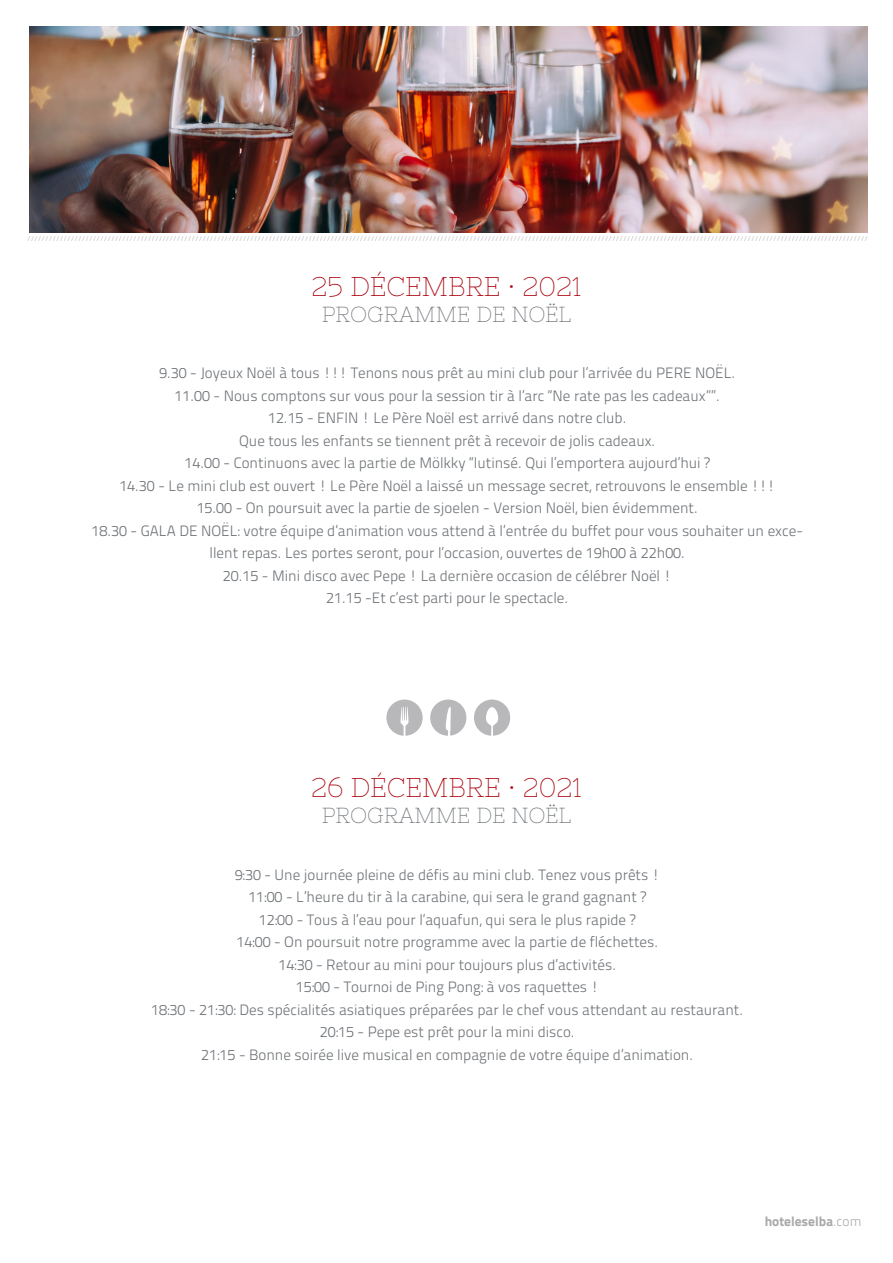
<style>
.page{position:relative;width:893px;height:1263px;background:#fff}
.page>*{position:absolute;margin:0;border:0;box-sizing:border-box;transform-origin:0 0}
.t1{font:27px "Nixie One";color:#ac0610}
.t2{font:21.75px "Nixie One";color:#6d7175}
.t3{font:15px/22.5px "Titillium Text 25 L 250 wt";color:#6d7175;text-align:center}
.t4{font:13.5px "Titillium Text 25 L 999 wt";color:#aaaaac}
.t5{font:6.9px "Titillium Text 25 L 250 wt";color:#aaaaac}
.s1{font-family:"Titillium Text 25 L 250 wt"}
</style>
<div class="page">
<img style="left:29px;top:27px;width:838px;height:206px">
<svg style="left:386px;top:699px;width:37px;height:37px"></svg>
<svg style="left:430px;top:699px;width:36px;height:37px"></svg>
<svg style="left:474px;top:699px;width:36px;height:37px"></svg>
<p class="t5" style="left:27px;top:234px;width:843px">//////////////////////////////////////////////////////////////////////////////////////////////////////////////////////////////////////////////////////////////////////////////////////////////////////////////////////////////////////</p>
<p class="t1" style="left:311px;top:271px;width:272px">25 DÉCEMBRE · 2021</p>
<p class="t2" style="left:322px;top:302px;width:251px">PROGRAMME DE NOËL</p>
<p class="t3" style="left:159px;top:361px;width:578px">9.30 - Joyeux Noël à tous !!! Tenons nous prêt au mini club pour l’arrivée du PERE NOËL.</p>
<p class="t3" style="left:175px;top:383px;width:547px">11.00 - Nous comptons sur vous pour la session tir à l’arc “Ne rate pas les cadeaux””.</p>
<p class="t3" style="left:268px;top:406px;width:360px">12.15 - ENFIN ! Le Père Noël est arrivé dans notre club.</p>
<p class="t3" style="left:239px;top:428px;width:418px">Que tous les enfants se tiennent prêt à recevoir de jolis cadeaux.</p>
<p class="t3" style="left:184px;top:451px;width:527px">14.00 - Continuons avec la partie de Mölkky “lutinsé. Qui l’emportera aujourd’hui ?</p>
<p class="t3" style="left:119px;top:473px;width:657px">14.30 - Le mini club est ouvert ! Le Père Noël a laissé un message secret, retrouvons le ensemble !!!</p>
<p class="t3" style="left:197px;top:496px;width:503px">15.00 - On poursuit avec la partie de sjoelen - Version Noël, bien évidemment.</p>
<p class="t3" style="left:92px;top:518px;width:713px">18.30 - GALA DE NOËL: votre équipe d’animation vous attend à l’entrée du buffet pour vous souhaiter un exce&shy;llent repas. Les portes seront, pour l’occasion, ouvertes de 19h00 à 22h00.</p>
<p class="t3" style="left:223px;top:563px;width:450px">20.15 - Mini disco avec Pepe ! La dernière occasion de célébrer Noël !</p>
<p class="t3" style="left:326px;top:586px;width:244px">21.15 -Et c’est parti pour le spectacle.</p>
<p class="t1" style="left:311px;top:772px;width:272px">26 DÉCEMBRE · 2021</p>
<p class="t2" style="left:322px;top:803px;width:251px">PROGRAMME DE NOËL</p>
<p class="t3" style="left:235px;top:862px;width:427px">9:30 - Une journée pleine de défis au mini club. Tenez vous prêts !</p>
<p class="t3" style="left:248px;top:885px;width:399px">11:00 - L’heure du tir à la carabine, qui sera le grand gagnant ?</p>
<p class="t3" style="left:259px;top:907px;width:378px">12:00 - Tous à l’eau pour l’aquafun, qui sera le plus rapide ?</p>
<p class="t3" style="left:236px;top:930px;width:423px">14:00 - On poursuit notre programme avec la partie de fléchettes.</p>
<p class="t3" style="left:278px;top:952px;width:339px">14:30 - Retour au mini pour toujours plus d’activités.</p>
<p class="t3" style="left:296px;top:975px;width:304px">15:00 - Tournoi de Ping Pong: à vos raquettes !</p>
<p class="t3" style="left:151px;top:997px;width:593px">18:30 - 21:30: Des spécialités asiatiques préparées par le chef vous attendant au restaurant.</p>
<p class="t3" style="left:320px;top:1020px;width:256px">20:15 - Pepe est prêt pour la mini disco.</p>
<p class="t3" style="left:201px;top:1042px;width:493px">21:15 - Bonne soirée live musical en compagnie de votre équipe d’animation.</p>
<p class="t4" style="left:765px;top:1211px;width:98px">hoteleselba<span class="s1">.com</span></p>
</div>
